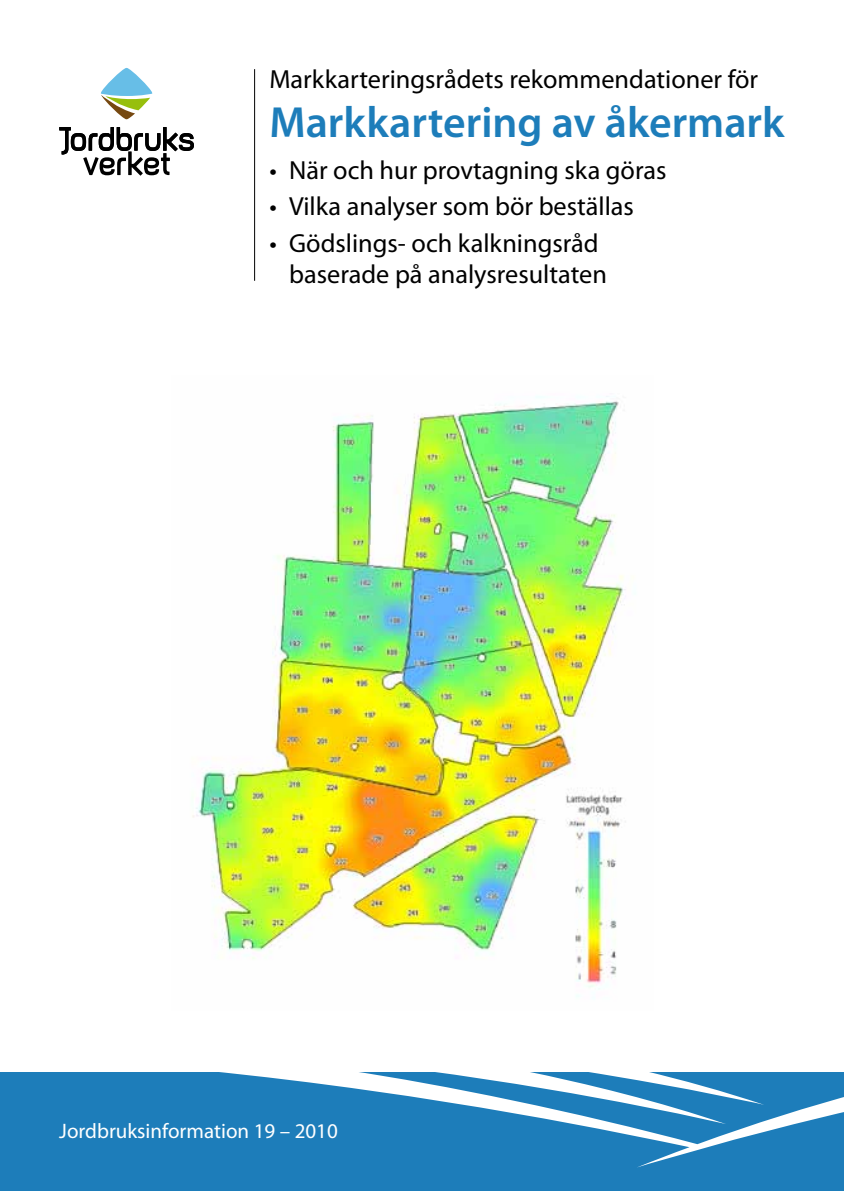
<style>
.page{position:relative;width:844px;height:1191px;background:#fff}
.page>*{position:absolute;margin:0;border:0;box-sizing:border-box;transform-origin:0 0}
.t1{font:600 43.75px "Myriad Pro";color:#1d7dba}
.t2{font:26.25px/31.5px "Myriad Pro";color:#000}
.t3{font:21px "Myriad Pro";color:#fff}
</style>
<div class="page">
<svg style="left:0;top:1072px;width:843px;height:105px;background:#368bc1"></svg>
<div style="left:0;top:1177px;width:843px;height:14px;background:#1d7dba"></div>
<svg style="left:59px;top:127px;width:135px;height:49px"></svg>
<svg style="left:101px;top:68px;width:51px;height:51px"></svg>
<hr style="left:254px;top:69px;width:1px;height:212px;background:#000">
<img style="left:192px;top:396px;width:434px;height:601px">
<p class="t2" style="left:269px;top:63px;width:490px">Markkarteringsrådets rekommendationer för</p>
<h1 class="t1" style="left:269px;top:95px;width:516px">Markkartering av åkermark</h1>
<p class="t2" style="left:269px;top:154px;width:398px">• När och hur provtagning ska göras</p>
<p class="t2" style="left:269px;top:190px;width:366px">• Vilka analyser som bör beställas</p>
<p class="t2" style="left:289px;top:227px;width:319px;text-indent:-20px">• Gödslings- och kalkningsråd baserade på analysresultaten</p>
<p class="t3" style="left:59px;top:1118px;width:280px">Jordbruksinformation 19 – 2010</p>
</div>
